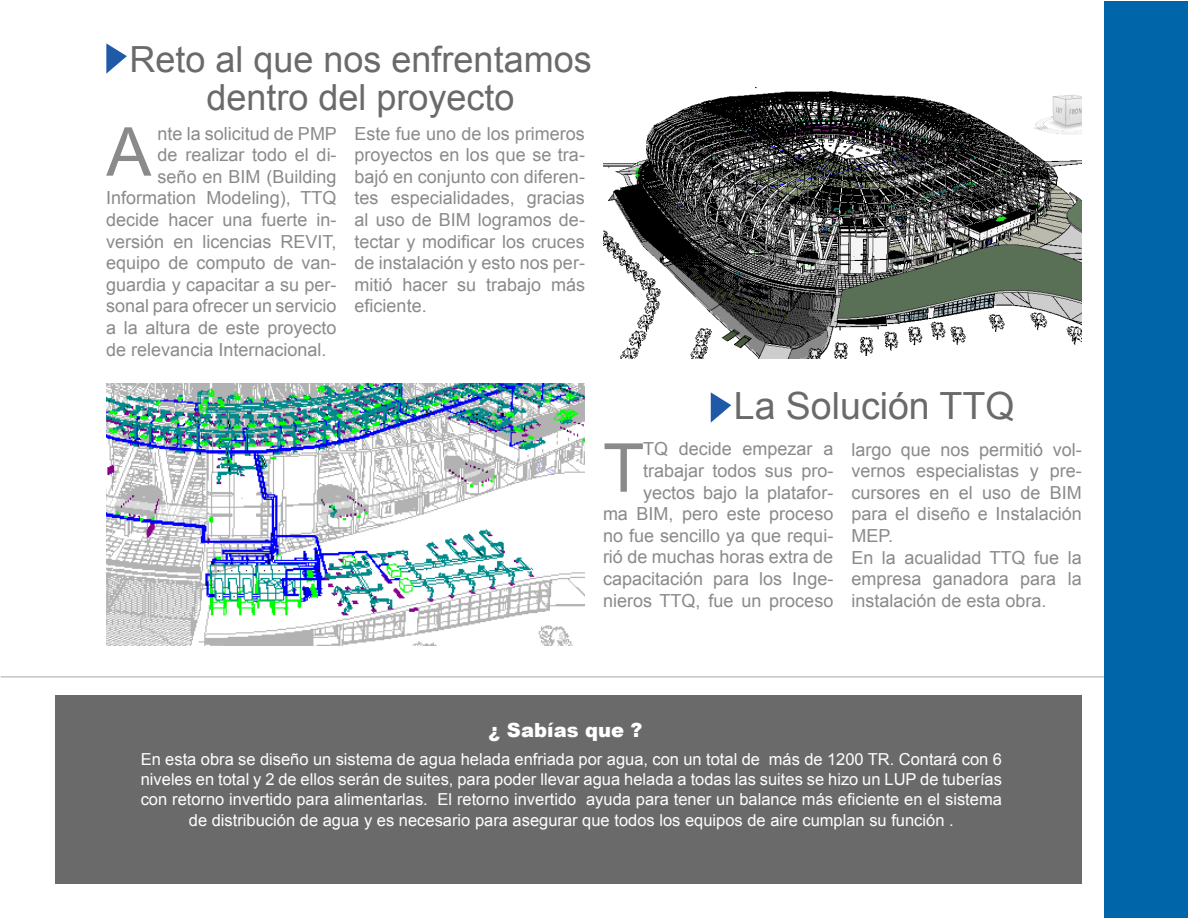
<style>
.page{position:relative;width:1188px;height:918px;background:#fff}
.page>*{position:absolute;margin:0;border:0;box-sizing:border-box;transform-origin:0 0}
.t1{font:67.5px "Arial";color:#898a89}
.t2{font:37.5px "Arial";color:#696a69}
.t3{font:36px "Arial";color:#696a69}
.t4{font:900 19.5px "Arial";color:#fff}
.t5{font:18px/21.6px "Arial";color:#898a89;text-align:justify}
.t6{font:16.5px/19.8px "Arial";color:#fff;text-align:justify}
</style>
<div class="page">
<svg style="left:106px;top:43px;width:21px;height:31px"></svg>
<svg style="left:711px;top:392px;width:20px;height:31px"></svg>
<div style="left:55px;top:695px;width:1027px;height:189px;background:#696a69"></div>
<hr style="left:1px;top:676px;width:1187px;height:2px;background:#898a89">
<div style="left:1104px;top:2px;width:84px;height:916px;background:#0065a9"></div>
<img style="left:603px;top:88px;width:479px;height:271px">
<img style="left:106px;top:383px;width:479px;height:263px">
<p class="t3" style="left:129px;top:36px;width:464px">Reto al que nos enfrentamos</p>
<p class="t3" style="left:207px;top:73px;width:310px">dentro del proyecto</p>
<p class="t5" style="left:158px;top:123px;width:181px">nte la solicitud de PMP</p>
<p class="t5" style="left:158px;top:144px;width:180px">de realizar todo el di-</p>
<p class="t5" style="left:158px;top:166px;width:180px">seño en BIM (Building</p>
<p class="t5" style="left:106px;top:187px;width:232px">Information Modeling), TTQ</p>
<p class="t5" style="left:106px;top:209px;width:232px">decide hacer una fuerte in-</p>
<p class="t5" style="left:106px;top:231px;width:232px">versión en licencias REVIT,</p>
<p class="t5" style="left:106px;top:252px;width:232px">equipo de computo de van-</p>
<p class="t5" style="left:106px;top:274px;width:232px">guardia y capacitar a su per-</p>
<p class="t5" style="left:106px;top:295px;width:232px">sonal para ofrecer un servicio</p>
<p class="t5" style="left:106px;top:317px;width:232px">a la altura de este proyecto</p>
<p class="t5" style="left:106px;top:339px;width:222px">de relevancia Internacional.</p>
<p class="t1" style="left:106px;top:108px;width:47px">A</p>
<p class="t5" style="left:355px;top:123px;width:232px">Este fue uno de los primeros proyectos en los que se tra&shy;bajó en conjunto con diferen&shy;tes especialidades, gracias al uso de BIM logramos de&shy;tectar y modificar los cruces de instalación y esto nos per&shy;mitió hacer su trabajo más eficiente.</p>
<p class="t2" style="left:734px;top:382px;width:282px">La Solución TTQ</p>
<p class="t5" style="left:603px;top:438px;width:232px;text-align:right">TQ decide empezar a trabajar todos sus pro&shy;yectos bajo la platafor-<br>ma BIM, pero este proceso no fue sencillo ya que requi&shy;rió de muchas horas extra de capacitación para los Inge&shy;nieros TTQ, fue un proceso</p>
<p class="t5" style="left:851px;top:439px;width:232px">largo que nos permitió vol&shy;vernos especialistas y pre&shy;cursores en el uso de BIM para el diseño e Instalación MEP.</p>
<p class="t1" style="left:603px;top:424px;width:43px">T</p>
<p class="t5" style="left:851px;top:547px;width:232px">En la acualidad TTQ fue la empresa ganadora para la instalación de esta obra.</p>
<p class="t4" style="left:489px;top:716px;width:156px">¿ Sabías que ?</p>
<p class="t6" style="left:141px;top:750px;width:863px">En esta obra se diseño un sistema de agua helada enfriada por agua, con un total de más de 1200 TR. Contará con 6 niveles en total y 2 de ellos serán de suites, para poder llevar agua helada a todas las suites se hizo un LUP de tuberías con retorno invertido para alimentarlas. El retorno invertido ayuda para tener un balance más eficiente en el sistema</p>
<p class="t6" style="left:189px;top:811px;width:766px">de distribución de agua y es necesario para asegurar que todos los equipos de aire cumplan su función .</p>
</div>
